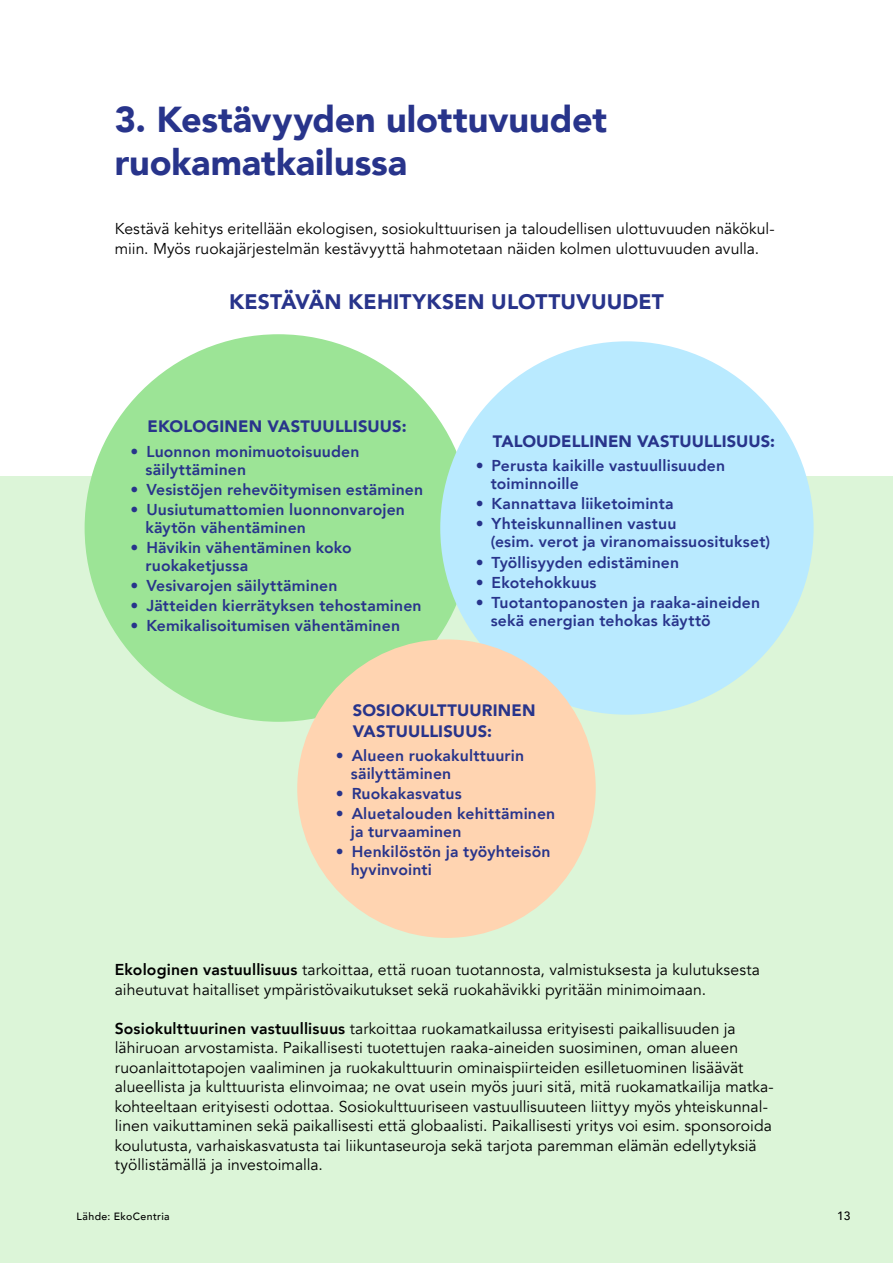
<style>
.page{position:relative;width:893px;height:1263px;background:#fff}
.page>*{position:absolute;margin:0;border:0;box-sizing:border-box;transform-origin:0 0}
.Headline{font:900 36px/43.5px "Avenir";color:#28348b}
.graafit_iso_otsikko{font:900 21px "Avenir";letter-spacing:.005em;color:#28348b}
.graafit_otsikko{font:900 16.5px/21px "Avenir";letter-spacing:.01em;color:#28348b}
.Body_copy{font:15.75px/19.5px "Avenir";letter-spacing:.005em;color:#000}
.t1{font:800 15.75px/18px "Avenir";letter-spacing:.01em;color:#28348b}
.t2{font:500 12px "Avenir";color:#000}
.t3{font:500 10.5px "Avenir";letter-spacing:.04em;color:#000}
.s1{font-weight:800}
</style>
<div class="page">
<div style="left:0;top:477px;width:893px;height:786px;background:#dcf5d8"></div>
<div style="left:85px;top:334px;width:387px;height:388px;background:#9ce496;border-radius:50%"></div>
<div style="left:440px;top:341px;width:374px;height:374px;background:#b9eaff;border-radius:50%"></div>
<div style="left:297px;top:639px;width:299px;height:299px;background:#ffd4b1;border-radius:50%"></div>
<h1 class="Headline" style="left:115px;top:96px;width:494px">3. Kestävyyden ulottuvuudet ruokamatkailussa</h1>
<p class="Body_copy" style="left:115px;top:219px;width:661px">Kestävä kehitys eritellään ekologisen, sosiokulttuurisen ja taloudellisen ulottuvuuden näkökul&shy;miin. Myös ruokajärjestelmän kestävyyttä hahmotetaan näiden kolmen ulottuvuuden avulla.</p>
<p class="graafit_iso_otsikko" style="left:229px;top:284px;width:436px">KESTÄVÄN KEHITYKSEN ULOTTUVUUDET</p>
<p class="graafit_otsikko" style="left:148px;top:415px;width:260px">EKOLOGINEN VASTUULLISUUS:</p>
<p class="t1" style="left:146px;top:442px;width:215px;text-indent:-15px">• Luonnon monimuotoisuuden säilyttäminen</p>
<p class="t1" style="left:131px;top:480px;width:294px">• Vesistöjen rehevöitymisen estäminen</p>
<p class="t1" style="left:146px;top:500px;width:261px;text-indent:-15px">• Uusiutumattomien luonnonvarojen käytön vähentäminen</p>
<p class="t1" style="left:146px;top:538px;width:208px;text-indent:-15px">• Hävikin vähentäminen koko ruokaketjussa</p>
<p class="t1" style="left:131px;top:577px;width:208px">• Vesivarojen säilyttäminen</p>
<p class="t1" style="left:131px;top:597px;width:292px">• Jätteiden kierrätyksen tehostaminen</p>
<p class="t1" style="left:131px;top:617px;width:271px">• Kemikalisoitumisen vähentäminen</p>
<p class="graafit_otsikko" style="left:493px;top:430px;width:284px">TALOUDELLINEN VASTUULLISUUS:</p>
<p class="t1" style="left:491px;top:457px;width:236px;text-indent:-15px">• Perusta kaikille vastuullisuuden toiminnoille</p>
<p class="t1" style="left:476px;top:495px;width:199px">• Kannattava liiketoiminta</p>
<p class="t1" style="left:491px;top:515px;width:281px;text-indent:-15px">• Yhteiskunnallinen vastuu<br>(esim. verot ja viranomaissuositukset)</p>
<p class="t1" style="left:476px;top:553px;width:205px">• Työllisyyden edistäminen</p>
<p class="t1" style="left:476px;top:573px;width:122px">• Ekotehokkuus</p>
<p class="t1" style="left:491px;top:593px;width:271px;text-indent:-15px">• Tuotantopanosten ja raaka-aineiden sekä energian tehokas käyttö</p>
<p class="graafit_otsikko" style="left:353px;top:699px;width:184px">SOSIOKULTTUURINEN<br>VASTUULLISUUS:</p>
<p class="t1" style="left:351px;top:746px;width:175px;text-indent:-15px">• Alueen ruokakulttuurin säilyttäminen</p>
<p class="t1" style="left:336px;top:784px;width:127px">• Ruokakasvatus</p>
<p class="t1" style="left:351px;top:805px;width:206px;text-indent:-15px">• Aluetalouden kehittäminen ja turvaaminen</p>
<p class="t1" style="left:351px;top:843px;width:201px;text-indent:-15px">• Henkilöstön ja työyhteisön hyvinvointi</p>
<p class="Body_copy" style="left:115px;top:960px;width:647px"><span class="s1">Ekologinen vastuullisuus</span> tarkoittaa, että ruoan tuotannosta, valmistuksesta ja kulutuksesta aiheutuvat haitalliset ympäristövaikutukset sekä ruokahävikki pyritään minimoimaan.</p>
<p class="Body_copy" style="left:115px;top:1019px;width:660px"><span class="s1">Sosiokulttuurinen vastuullisuus</span> tarkoittaa ruokamatkailussa erityisesti paikallisuuden ja lähiruoan arvostamista. Paikallisesti tuotettujen raaka-aineiden suosiminen, oman alueen ruoanlaittotapojen vaaliminen ja ruokakulttuurin ominaispiirteiden esilletuominen lisäävät alueellista ja kulttuurista elinvoimaa; ne ovat usein myös juuri sitä, mitä ruokamatkailija matka&shy;kohteeltaan erityisesti odottaa. Sosiokulttuuriseen vastuullisuuteen liittyy myös yhteiskunnal&shy;linen vaikuttaminen sekä paikallisesti että globaalisti. Paikallisesti yritys voi esim. sponsoroida koulutusta, varhaiskasvatusta tai liikuntaseuroja sekä tarjota paremman elämän edellytyksiä työllistämällä ja investoimalla.</p>
<p class="t3" style="left:77px;top:1208px;width:95px">Lähde: EkoCentria</p>
<p class="t2" style="left:837px;top:1206px;width:15px">13</p>
</div>
